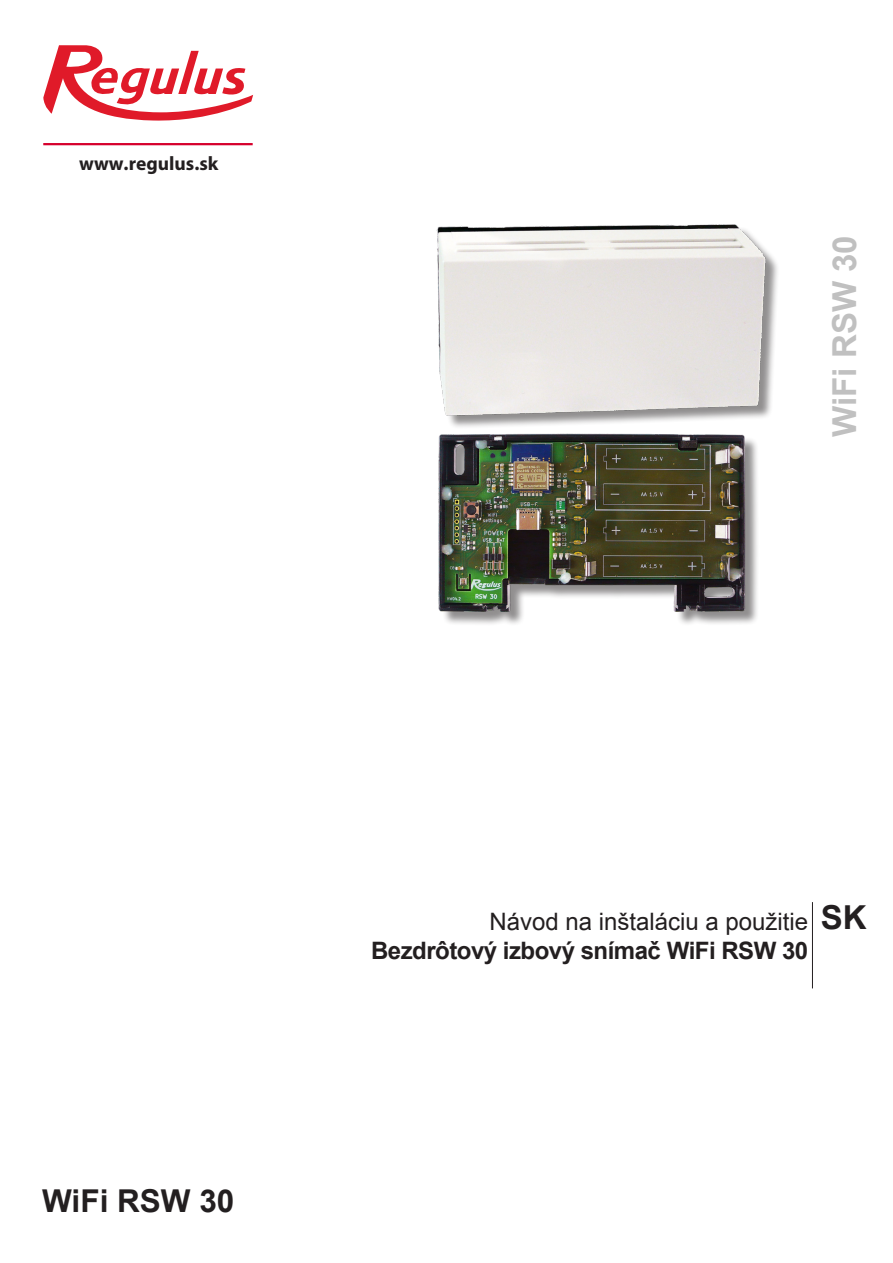
<style>
.page{position:relative;width:893px;height:1263px;background:#fff}
.page>*{position:absolute;margin:0;border:0;box-sizing:border-box;transform-origin:0 0}
.t1{font:700 33px "Arial";color:#c0c0c0}
.t2{font:700 33px "Arial";color:#231f20}
.t3{font:700 31.5px "Arial";color:#231f20}
.t4{font:700 24px "Arial";letter-spacing:-.02em;color:#231f20}
.t5{font:24px "Arial";color:#231f20}
.t6{font:700 19.5px "Myriad Pro";color:#231f20}
</style>
<div class="page">
<svg style="left:43px;top:45px;width:210px;height:76px"></svg>
<hr style="left:43px;top:143px;width:210px;height:2px;background:#d6002d">
<hr style="left:812px;top:902px;width:1px;height:86px;background:#231f20">
<div style="left:439px;top:226px;width:341px;height:203px;background:#231f20;opacity:.5"></div>
<img style="left:436px;top:224px;width:332px;height:194px">
<div style="left:441px;top:436px;width:318px;height:190px;background:#231f20;opacity:.5"></div>
<img style="left:438px;top:433px;width:309px;height:179px">
<p class="t6" style="left:79px;top:150px;width:141px">www.regulus.sk</p>
<p class="t1" style="left:823px;top:437px;width:203px;rotate:-90deg">WiFi RSW 30</p>
<p class="t3" style="left:42px;top:1179px;width:194px">WiFi RSW 30</p>
<p class="t5" style="left:489px;top:906px;width:320px">Návod na inštaláciu a použitie</p>
<p class="t2" style="left:821px;top:894px;width:47px">SK</p>
<p class="t4" style="left:371px;top:935px;width:439px">Bezdrôtový izbový snímač WiFi RSW 30</p>
</div>
